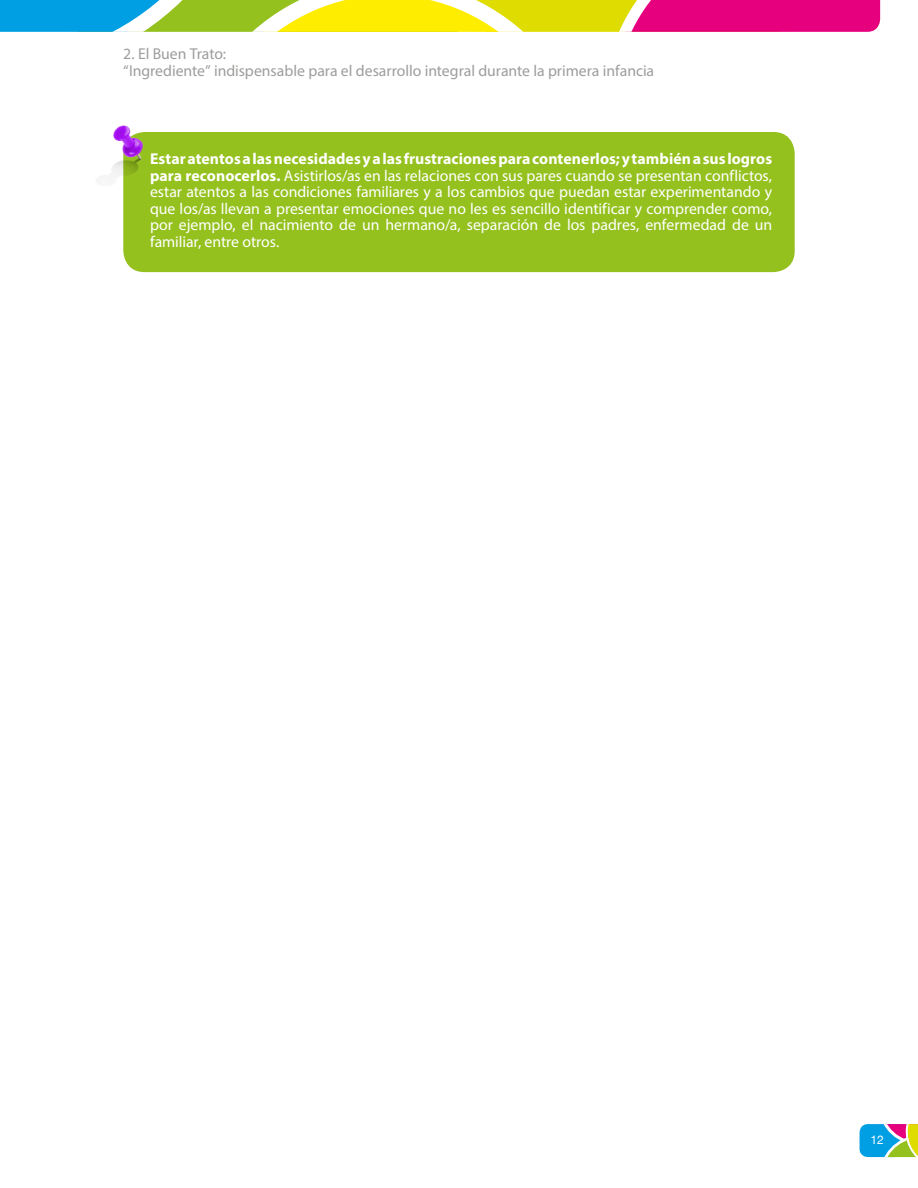
<style>
.page{position:relative;width:918px;height:1188px;background:#fff}
.page>*{position:absolute;margin:0;border:0;box-sizing:border-box;transform-origin:0 0}
.t1{font:15.75px/16.6px "Myriad Pro";letter-spacing:-.005em;color:#fff;text-align:justify}
.t2{font:15.75px/17.2px "Myriad Pro";letter-spacing:-.005em;color:#9d9d9c}
.t3{font:12px "Helvetica Neue";color:#fff}
.s1{font-weight:700}
</style>
<div class="page">
<svg style="left:860px;top:1124px;width:58px;height:33px;background:#66a8a5"></svg>
<svg style="left:0;top:0;width:880px;height:32px;background:#be9b67"></svg>
<div style="left:123px;top:132px;width:672px;height:140px;background:#95c11f;border-radius:21px"></div>
<img style="left:99px;top:125px;width:45px;height:70px">
<p class="t2" style="left:123px;top:45px;width:532px">2. El Buen Trato:<br>“Ingrediente” indispensable para el desarrollo integral durante la primera infancia</p>
<p class="t1" style="left:150px;top:150px;width:624px"><span class="s1">Estar atentos a las necesidades y a las frustraciones para contenerlos; y también a sus logros para reconocerlos.</span> Asistirlos/as en las relaciones con sus pares cuando se presentan conflictos, estar atentos a las condiciones familiares y a los cambios que puedan estar experimentando y que los/as llevan a presentar emociones que no les es sencillo identificar y comprender como, por ejemplo, el nacimiento de un hermano/a, separación de los padres, enfermedad de un familiar, entre otros.</p>
<p class="t3" style="left:870px;top:1131px;width:15px">12</p>
</div>
